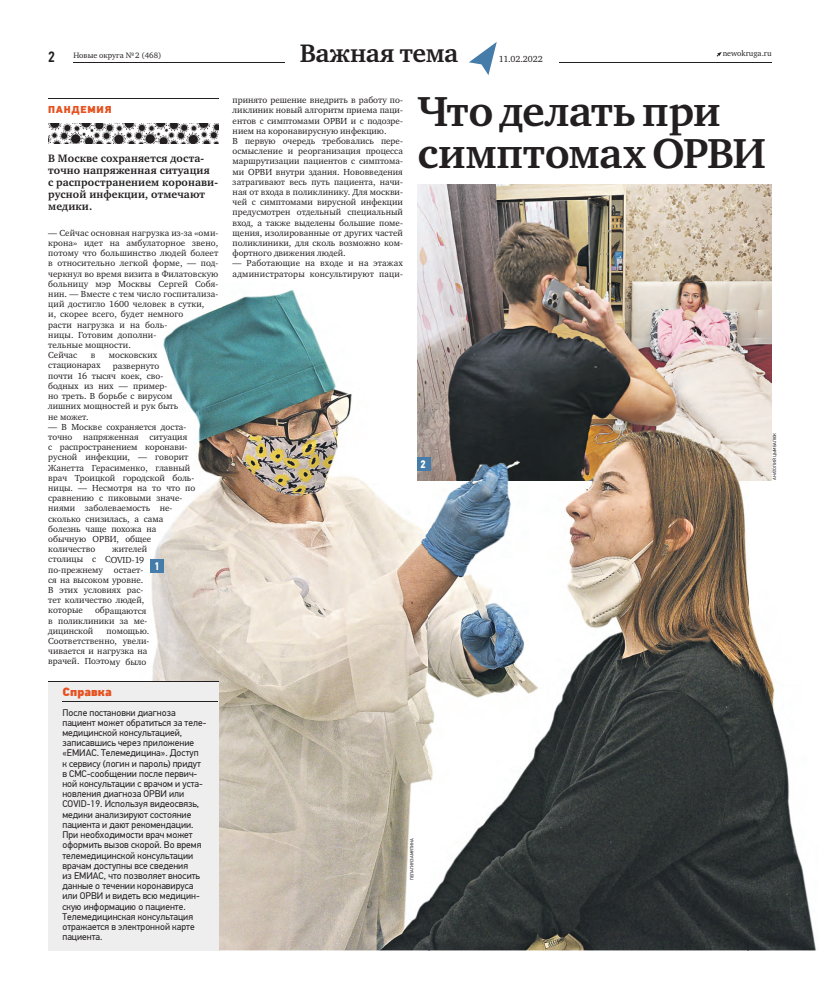
<style>
.page{position:relative;width:820px;height:993px;background:#fff}
.page>*{position:absolute;margin:0;border:0;box-sizing:border-box;transform-origin:0 0}
.t1{font:700 43px/42px "Charter ITC";letter-spacing:-.01em;color:#231f20}
.t2{font:700 26px "Charter ITC";letter-spacing:-.015em;color:#231f20}
.t3{font:500 15px "PF Din Text Cond Pro";color:#231f20}
.t4{font:900 12px "PF Din Text Pro";color:#e65120}
.t5{font:700 11px/12px "Charter ITC";letter-spacing:.01em;color:#231f20}
.t6{font:700 11px "PF Din Text Cond Pro";color:#fff}
.t7{font:900 10px "PF Din Text Pro";letter-spacing:.07em;color:#e65120}
.t8{font:9.6px/10.2px "PF Din Text Pro";color:#231f20}
.t9{font:9px/10.2px "Charter ITC";color:#231f20}
.t10{font:8px "Charter ITC";color:#231f20}
.t11{font:4.5px "PF Din Text Pro";color:#231f20}
</style>
<div class="page">
<svg style="left:716px;top:52px;width:5px;height:5px"></svg>
<hr style="left:73px;top:62px;width:698px;height:1px;background:#231f20">
<div style="left:285px;top:43px;width:274px;height:20px;background:#fff"></div>
<svg style="left:469px;top:42px;width:27px;height:33px"></svg>
<svg style="left:48px;top:123px;width:170px;height:21px"></svg>
<hr style="left:48px;top:99px;width:170px;height:1px;background:#231f20">
<img style="left:417px;top:185px;width:354px;height:273px">
<img style="left:150px;top:283px;width:279px;height:667px">
<img style="left:747px;top:283px;width:70px;height:667px">
<img style="left:428px;top:458px;width:320px;height:492px">
<img style="left:150px;top:283px;width:68px;height:6px">
<img style="left:150px;top:291px;width:68px;height:6px">
<img style="left:150px;top:301px;width:54px;height:8px">
<img style="left:150px;top:310px;width:33px;height:9px">
<img style="left:150px;top:321px;width:17px;height:8px">
<img style="left:150px;top:332px;width:6px;height:7px">
<img style="left:150px;top:352px;width:7px;height:6px">
<img style="left:150px;top:364px;width:9px;height:6px">
<img style="left:150px;top:372px;width:13px;height:8px">
<img style="left:150px;top:382px;width:17px;height:9px">
<img style="left:150px;top:392px;width:22px;height:9px">
<img style="left:150px;top:402px;width:28px;height:9px">
<img style="left:150px;top:423px;width:36px;height:8px">
<img style="left:150px;top:435px;width:37px;height:7px">
<img style="left:150px;top:445px;width:38px;height:17px">
<img style="left:150px;top:464px;width:40px;height:8px">
<img style="left:150px;top:474px;width:44px;height:8px">
<img style="left:150px;top:485px;width:45px;height:8px">
<img style="left:150px;top:496px;width:32px;height:7px">
<img style="left:150px;top:504px;width:22px;height:7px">
<img style="left:150px;top:517px;width:13px;height:6px">
<img style="left:150px;top:525px;width:6px;height:8px">
<div style="left:151px;top:559px;width:13px;height:13px;background:#457ca9"></div>
<div style="left:417px;top:457px;width:13px;height:13px;background:#457ca9"></div>
<div style="left:48px;top:681px;width:170px;height:269px;background:#eeeeef"></div>
<hr style="left:48px;top:680px;width:170px;height:1px;background:#231f20">
<hr style="left:62px;top:701px;width:156px;height:1px;background:#231f20">
<h3 class="t3" style="left:48px;top:51px;width:8px">2</h3>
<h2 class="t2" style="left:299px;top:37px;width:160px">Важная тема</h2>
<p class="t10" style="left:722px;top:48px;width:51px">newokruga.ru</p>
<p class="t10" style="left:73px;top:50px;width:89px">Новые округа № 2 (468)</p>
<p class="t9" style="left:498px;top:54px;width:45px">11.02.2022</p>
<p class="t7" style="left:48px;top:106px;width:65px">ПАНДЕМИЯ</p>
<p class="t5" style="left:48px;top:152px;width:171px">В Москве сохраняется доста&shy;точно напряженная ситуация<br>с распространением коронави&shy;русной инфекции, отмечают медики.</p>
<p class="t9" style="left:48px;top:227px;width:172px">— Сейчас основная нагрузка из-за «оми&shy;крона» идет на амбулаторное звено, потому что большинство людей болеет в относительно легкой форме, — под&shy;черкнул во время визита в Филатовскую больницу мэр Москвы Сергей Собя&shy;нин. — Вместе с тем число госпитализа&shy;ций достигло 1600 человек в сутки,<br>и, скорее всего, будет немного<br>расти нагрузка и на боль-<br>ницы. Готовим дополни-<br>тельные мощности.<br>Сейчас</p>
<p class="t9" style="left:109px;top:350px;width:52px;text-align:center">московских развернуто</p>
<p class="t9" style="left:48px;top:350px;width:132px;text-indent:42px">в<br>стационарах<br>почти 16 тысяч коек, сво&shy;бодных из них — пример&shy;но треть. В борьбе с вирусом лишних мощностей и рук быть не может.</p>
<p class="t9" style="left:48px;top:421px;width:149px">— В Москве<br>точно напряженная ситуация<br>с распространением коронави&shy;русной инфекции, — говорит<br>Жанетта Герасименко, главный врач Троицкой городской боль&shy;ницы. — Несмотря на то что по сравнению с<br>ниями заболеваемость не&shy;сколько снизилась, а сама болезнь чаще<br>обычную ОРВИ, общее количество<br>столицы с<br>по-прежнему<br>ся на высоком уровне.<br>В этих условиях рас-<br>тет количество людей,<br>которые</p>
<p class="t9" style="left:106px;top:421px;width:81px">сохраняется доста-</p>
<p class="t9" style="left:108px;top:493px;width:75px">пиковыми значе-</p>
<p class="t9" style="left:111px;top:523px;width:46px">похожа на</p>
<p class="t9" style="left:112px;top:544px;width:37px">жителей</p>
<p class="t9" style="left:105px;top:554px;width:41px">СOVID-19</p>
<p class="t9" style="left:114px;top:564px;width:31px">остает-</p>
<p class="t6" style="left:154px;top:561px;width:7px">1</p>
<p class="t9" style="left:48px;top:605px;width:102px;text-indent:47px">обращаются в поликлиники за ме&shy;дицинской<br>Соответственно, увели&shy;чивается и нагрузка на врачей. Поэтому было</p>
<p class="t9" style="left:107px;top:625px;width:44px">помощью.</p>
<h3 class="t4" style="left:62px;top:686px;width:51px">Справка</h3>
<p class="t8" style="left:62px;top:708px;width:145px">После постановки диагноза пациент может обратиться за теле&shy;медицинской консультацией, записавшись через приложение «ЕМИАС. Телемедицина». Доступ<br>к сервису (логин и пароль) придут в СМС-сообщении после первич&shy;ной консультации с врачом и уста&shy;новления диагноза ОРВИ или<br>COVID-19. Используя видеосвязь, медики анализируют состояние пациента и дают рекомендации.<br>При необходимости врач может оформить вызов скорой. Во время телемедицинской консультации врачам доступны все сведения<br>из ЕМИАС, что позволяет вносить данные о течении коронавируса или ОРВИ и видеть всю медицин&shy;скую информацию о пациенте.<br>Телемедицинская консультация отражается в электронной карте пациента.</p>
<p class="t9" style="left:232px;top:95px;width:172px">принято решение внедрить в работу по&shy;ликлиник новый алгоритм приема паци&shy;ентов с симптомами ОРВИ и с подозре&shy;нием на коронавирусную инфекцию.<br>В первую очередь требовались пере&shy;осмысление и реорганизация процесса маршрутизации пациентов с симптома&shy;ми ОРВИ внутри здания. Нововведения затрагивают весь путь пациента, начи&shy;ная от входа в поликлинику. Для москви&shy;чей с симптомами вирусной инфекции предусмотрен отдельный специальный вход, а также выделены большие поме&shy;щения, изолированные от других частей поликлиники, для сколь возможно ком&shy;фортного движения людей.</p>
<p class="t9" style="left:232px;top:258px;width:172px">— Работающие на входе и на этажах администраторы консультируют паци-</p>
<h1 class="t1" style="left:417px;top:90px;width:350px">Что делать при симптомах ОРВИ</h1>
<p class="t6" style="left:420px;top:459px;width:7px">2</p>
<p class="t11" style="left:772px;top:479px;width:48px;rotate:-90deg">АНАТОЛИЙ ЦЫМБАЛЮК</p>
<p class="t11" style="left:410px;top:879px;width:43px;rotate:-90deg">ПЕЛАГИЯ ЗАМЯТИНА</p>
</div>
